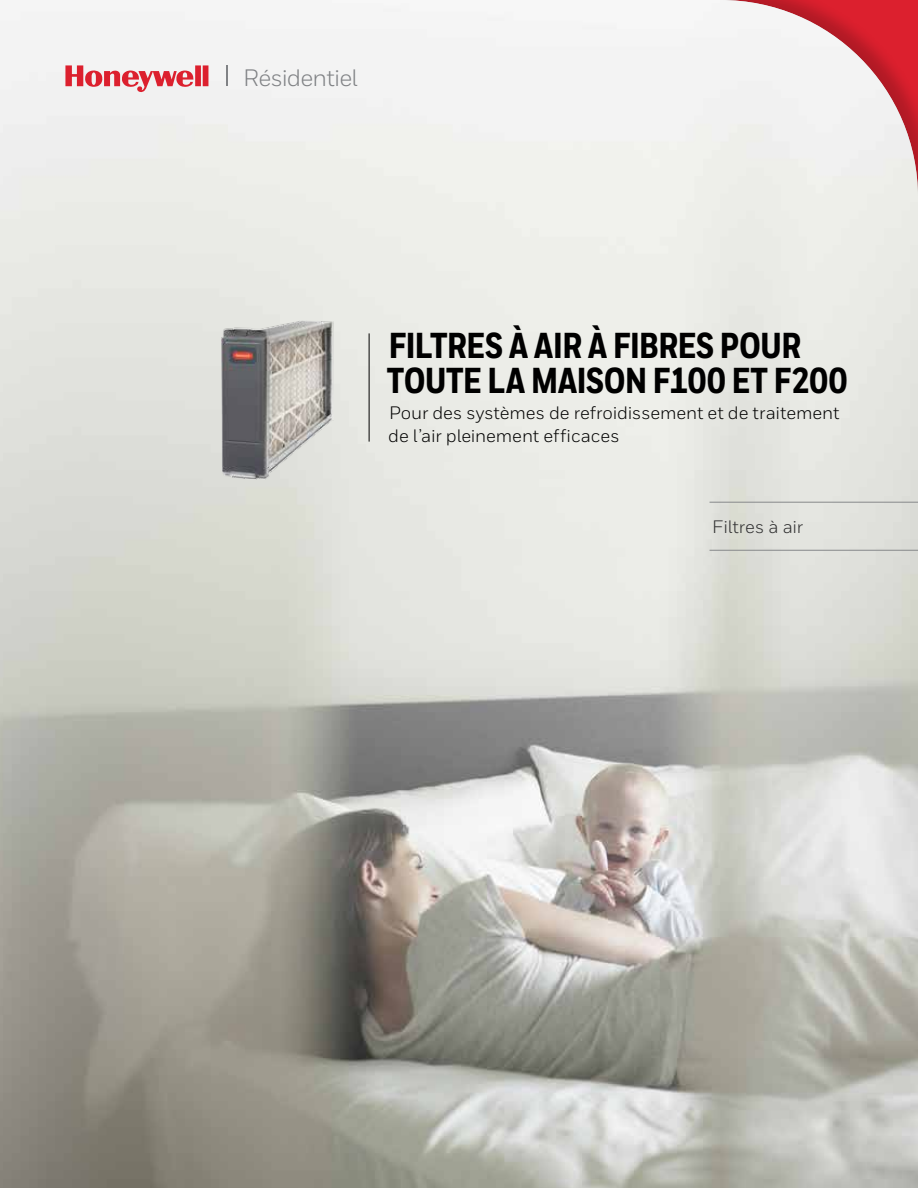
<style>
.page{position:relative;width:918px;height:1188px;background:#fff}
.page>*{position:absolute;margin:0;border:0;box-sizing:border-box;transform-origin:0 0}
.t1{font:800 36px/34.5px "Honeywell Cond";letter-spacing:-.01em;color:#000}
.t2{font:23.7px "Honeywell Sans";letter-spacing:-.035em;color:#808285}
.t3{font:18px/22.5px "Honeywell Sans";letter-spacing:-.005em;color:#000}
.t4{font:18px "Honeywell Sans";letter-spacing:-.005em;color:#2e2e2f}
</style>
<div class="page">
<img style="left:0;top:11px;width:918px;height:1177px">
<img style="left:221px;top:319px;width:112px;height:161px">
<div style="left:333px;top:0;width:585px;height:585px;background:#000;opacity:.2"></div>
<svg style="left:65px;top:65px;width:143px;height:27px"></svg>
<hr style="left:226px;top:65px;width:2px;height:21px;background:#808285">
<hr style="left:369px;top:333px;width:1px;height:109px;background:#000">
<hr style="left:710px;top:502px;width:208px;height:1px;background:#86888a">
<hr style="left:710px;top:550px;width:208px;height:1px;background:#86888a">
<h2 class="t2" style="left:243px;top:64px;width:116px">Résidentiel</h2>
<h1 class="t1" style="left:387px;top:330px;width:462px">FILTRES À AIR À FIBRES POUR<br>TOUTE LA MAISON F100 ET F200</h1>
<p class="t3" style="left:388px;top:402px;width:453px">Pour des systèmes de refroidissement et de traitement de l’air pleinement efficaces</p>
<p class="t4" style="left:712px;top:516px;width:92px">Filtres à air</p>
</div>
